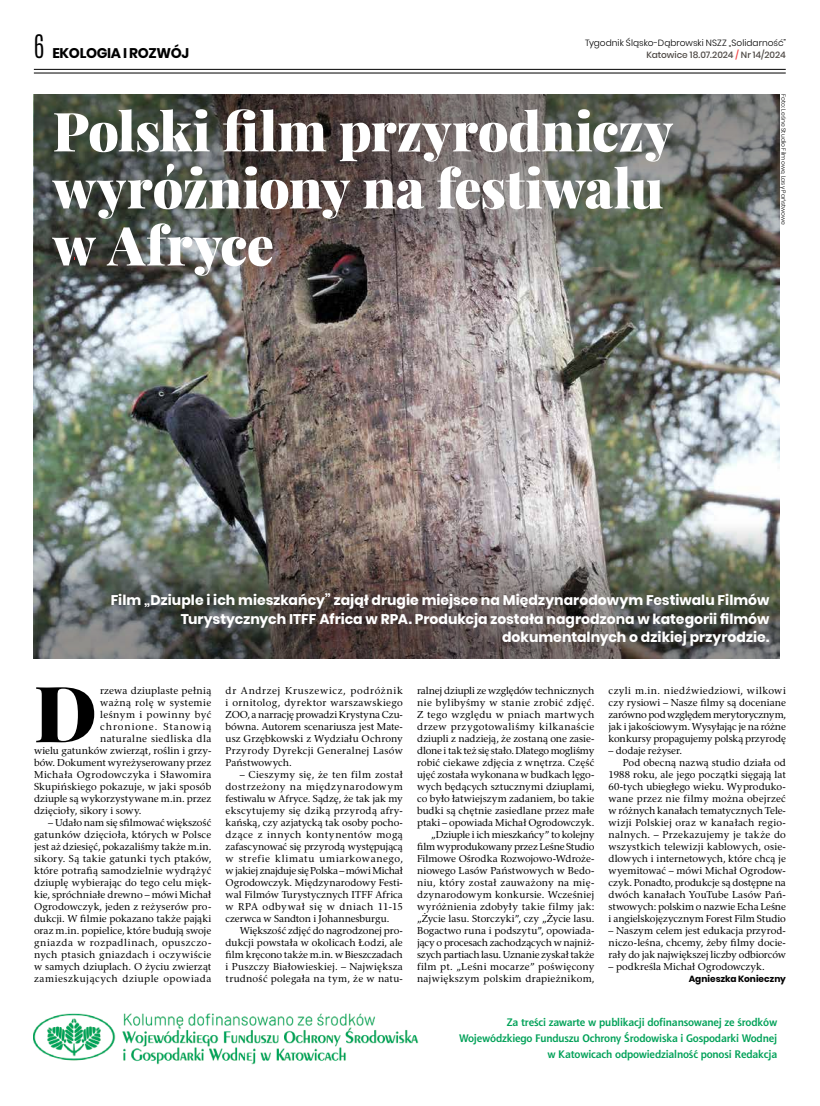
<style>
.page{position:relative;width:820px;height:1106px;background:#fff}
.page>*{position:absolute;margin:0;border:0;box-sizing:border-box;transform-origin:0 0}
.t1{font:900 77.7px "Playfair Display";color:#000}
.t2{font:900 54px/57px "Playfair Display";letter-spacing:-.005em;color:#fff}
.t3{font:700 14px/18.4px "Poppins";color:#fff;text-align:right}
.t4{font:700 14px "Poppins";letter-spacing:-.025em;color:#000}
.t5{font:700 11px/16px "Aerton EFN";letter-spacing:-.01em;color:#00a158;text-align:right}
.t6{font:10px/12px "Rashel EFN";letter-spacing:.01em;color:#000;text-align:justify}
.t7{font:10px "Rashel EFN";letter-spacing:-.01em;color:#000}
.t8{font:10px "Rashel EFN";letter-spacing:.035em;color:#000}
.t9{font:10px "Rashel EFN";letter-spacing:.04em;color:#000}
.t10{font:10px "Rashel EFN";letter-spacing:-.02em;color:#000}
.t11{font:10px "Rashel EFN";letter-spacing:.095em;color:#000}
.t12{font:300 9px/12px "Poppins";color:#000;text-align:right}
.t13{font:700 9px "Poppins";letter-spacing:.005em;color:#000}
.t14{font:300 6px "Poppins";letter-spacing:.015em;color:#000}
.s1{font-family:"Antonio";font-weight:300;font-size:27px}
.s2{font-weight:500;color:#4f4a46}
.s3{font-weight:500;color:#f13c3c}
</style>
<div class="page">
<img style="left:34px;top:293px;width:745px;height:226px">
<img style="left:34px;top:1013px;width:385px;height:52px">
<hr style="left:34px;top:69px;width:751px;height:1px;background:#000">
<hr style="left:34px;top:73px;width:751px;height:1px;background:#000">
<img style="left:34px;top:94px;width:745px;height:199px">
<img style="left:34px;top:519px;width:745px;height:139px">
<h3 class="t4" style="left:34px;top:45px;width:45px"><span class="s1">6</span> ekolo</h3>
<h3 class="t4" style="left:97px;top:45px;width:84px">gia i rozwój</h3>
<p class="t12" style="left:585px;top:37px;width:202px">Tygodnik Śląsko-Dąbrowski NSZZ „Solidarność”<br><span class="s2">Katowice 18.07.2024</span> <span class="s3">/</span> <span class="s2">Nr 14/2024</span></p>
<h2 class="t2" style="left:53px;top:102px;width:622px">Polski film przyrodniczy wyróżniony na festiwalu w Afryce</h2>
<p class="t14" style="left:786px;top:94px;width:132px;rotate:90deg">Foto: Leśne Studio Filmowe, Lasy Państwowe</p>
<h3 class="t3" style="left:111px;top:591px;width:660px">Film „Dziuple i ich mieszkańcy” zajął drugie miejsce na Międzynarodowym Festiwalu Filmów<br>Turystycznych ITFF Africa w RPA. Produkcja została nagrodzona w kategorii filmów dokumentalnych o dzikiej przyrodzie.</h3>
<h1 class="t1" style="left:34px;top:663px;width:65px">D</h1>
<p class="t6" style="left:100px;top:684px;width:113px">rzewa dziuplaste pełnią</p>
<p class="t8" style="left:100px;top:696px;width:113px">ważną rolę w systemie</p>
<p class="t9" style="left:100px;top:708px;width:113px">leśnym i powinny być</p>
<p class="t11" style="left:100px;top:720px;width:113px">chronione. Stanowią</p>
<p class="t9" style="left:100px;top:732px;width:113px">naturalne siedliska dla</p>
<p class="t6" style="left:34px;top:744px;width:179px">wielu gatunków zwierząt, roślin i grzy-</p>
<p class="t6" style="left:34px;top:756px;width:179px">bów. Dokument wyreżyserowany przez</p>
<p class="t9" style="left:34px;top:768px;width:179px">Michała Ogrodowczyka i Sławomira</p>
<p class="t6" style="left:34px;top:780px;width:179px">Skupińskiego pokazuje, w jaki sposób</p>
<p class="t6" style="left:34px;top:792px;width:179px">dziuple są wykorzystywane m.in. przez</p>
<p class="t6" style="left:34px;top:804px;width:109px">dzięcioły, sikory i sowy.</p>
<p class="t6" style="left:34px;top:816px;width:179px;text-indent:14px">– Udało nam się sfilmować większość gatunków dzięcioła, których w Polsce jest aż dziesięć, pokazaliśmy także m.in. sikory. Są takie gatunki tych ptaków, które potrafią samodzielnie wydrążyć dziuplę wybierając do tego celu mięk&shy;kie, spróchniałe drewno – mówi Michał Ogrodowczyk, jeden z reżyserów pro&shy;dukcji. W filmie pokazano także pająki oraz m.in. popielice, które budują swoje gniazda w rozpadlinach, opuszczo&shy;nych ptasich gniazdach i oczywiście w samych dziuplach. O życiu zwierząt zamieszkujących dziuple opowiada</p>
<p class="t6" style="left:225px;top:684px;width:179px">dr Andrzej Kruszewicz, podróżnik i ornitolog, dyrektor warszawskiego ZOO, a narrację prowadzi Krystyna Czu&shy;bówna. Autorem scenariusza jest Mate&shy;usz Grzębkowski z Wydziału Ochrony Przyrody Dyrekcji Generalnej Lasów Państwowych.</p>
<p class="t6" style="left:225px;top:768px;width:179px;text-indent:14px">– Cieszymy się, że ten film został dostrzeżony na międzynarodowym festiwalu w Afryce. Sądzę, że tak jak my ekscytujemy się dziką przyrodą afry&shy;kańską, czy azjatycką tak osoby pocho&shy;dzące z innych kontynentów mogą zafascynować się przyrodą występującą w strefie klimatu umiarkowanego, w jakiej znajduje się Polska – mówi Michał Ogrodowczyk. Międzynarodowy Festi&shy;wal Filmów Turystycznych ITFF Africa w RPA odbywał się w dniach 11-15 czerwca w Sandton i Johannesburgu.</p>
<p class="t6" style="left:225px;top:924px;width:179px;text-indent:14px">Większość zdjęć do nagrodzonej pro&shy;dukcji powstała w okolicach Łodzi, ale film kręcono także m.in. w Bieszczadach i Puszczy Białowieskiej. – Największa trudność polegała na tym, że w natu-</p>
<p class="t6" style="left:417px;top:684px;width:179px;text-align:right">ralnej dziupli ze względów technicznych nie bylibyśmy w stanie zrobić zdjęć.<br>Z tego względu w pniach martwych drzew przygotowaliśmy kilkanaście dziupli z nadzieją, że zostaną one zasie&shy;dlone i tak też się stało. Dlatego mogliśmy robić ciekawe zdjęcia z wnętrza. Część ujęć została wykonana w budkach lęgo&shy;wych będących sztucznymi dziuplami, co było łatwiejszym zadaniem, bo takie budki są chętnie zasiedlane przez małe ptaki – opowiada Michał Ogrodowczyk. „Dziuple i ich mieszkańcy” to kolejny film wyprodukowany przez Leśne Studio Filmowe Ośrodka Rozwojowo-Wdroże&shy;niowego Lasów Państwowych w Bedo&shy;niu, który został zauważony na mię&shy;dzynarodowym konkursie. Wcześniej wyróżnienia zdobyły takie filmy jak: „Życie lasu. Storczyki”, czy „Życie lasu.<br>Bogactwo runa i podszytu”, opowiada&shy;jący o procesach zachodzących w najniż&shy;szych partiach lasu. Uznanie zyskał także film pt. „Leśni mocarze” poświęcony największym polskim drapieżnikom,</p>
<p class="t6" style="left:608px;top:684px;width:179px">czyli m.in. niedźwiedziowi, wilkowi czy rysiowi – Nasze filmy są doceniane zarówno pod względem merytorycznym, jak i jakościowym. Wysyłając je na różne konkursy propagujemy polską przyrodę</p>
<p class="t7" style="left:608px;top:744px;width:75px">– dodaje reżyser.</p>
<p class="t6" style="left:622px;top:756px;width:164px">Pod obecną nazwą studio działa od</p>
<p class="t6" style="left:608px;top:768px;width:179px">1988 roku, ale jego początki sięgają lat</p>
<p class="t6" style="left:608px;top:780px;width:179px">60-tych ubiegłego wieku. Wyproduko-</p>
<p class="t6" style="left:608px;top:792px;width:179px">wane przez nie filmy można obejrzeć</p>
<p class="t6" style="left:608px;top:804px;width:179px">w różnych kanałach tematycznych Tele-</p>
<p class="t8" style="left:608px;top:816px;width:179px">wizji Polskiej oraz w kanałach regio-</p>
<p class="t8" style="left:608px;top:828px;width:179px">nalnych. – Przekazujemy je także do</p>
<p class="t6" style="left:608px;top:840px;width:179px">wszystkich telewizji kablowych, osie-</p>
<p class="t6" style="left:608px;top:852px;width:179px">dlowych i internetowych, które chcą je</p>
<p class="t6" style="left:608px;top:864px;width:179px">wyemitować – mówi Michał Ogrodow-</p>
<p class="t10" style="left:608px;top:876px;width:179px">czyk. Ponadto, produkcje są dostępne na</p>
<p class="t6" style="left:608px;top:888px;width:179px">dwóch kanałach YouTube Lasów Pań-</p>
<p class="t7" style="left:608px;top:900px;width:179px">stwowych: polskim o nazwie Echa Leśne</p>
<p class="t7" style="left:608px;top:912px;width:179px">i angielskojęzycznym Forest Film Studio</p>
<p class="t6" style="left:608px;top:924px;width:179px">– Naszym celem jest edukacja przyrod&shy;niczo-leśna, chcemy, żeby filmy docie&shy;rały do jak największej liczby odbiorców</p>
<p class="t6" style="left:608px;top:960px;width:157px">– podkreśla Michał Ogrodowczyk.</p>
<p class="t13" style="left:688px;top:974px;width:99px">Agnieszka Konieczny</p>
<p class="t5" style="left:459px;top:1013px;width:319px">Za treści zawarte w publikacji dofinansowanej ze środków<br>Wojewódzkiego Funduszu Ochrony Środowiska i Gospodarki Wodnej w Katowicach odpowiedzialność ponosi Redakcja</p>
</div>
